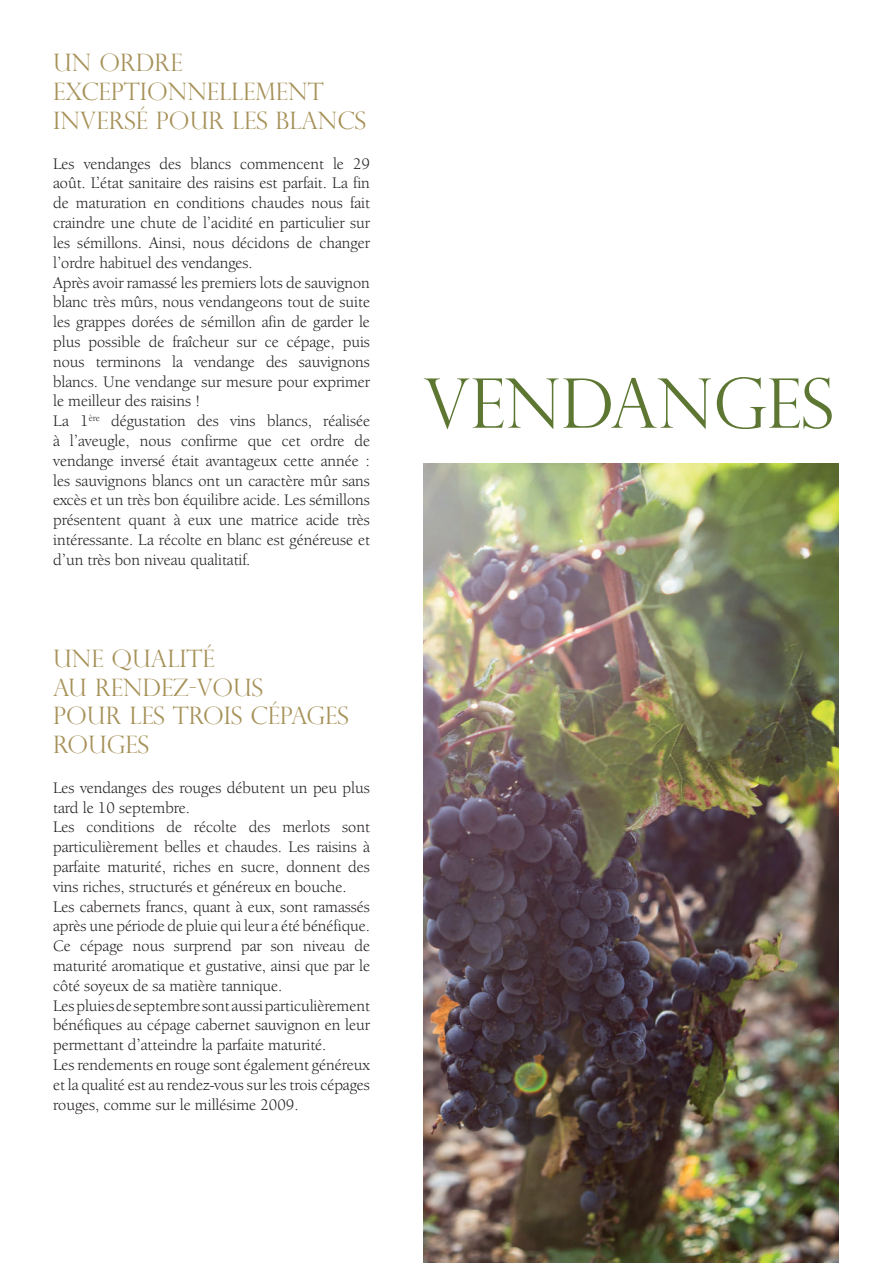
<style>
.page{position:relative;width:893px;height:1263px;background:#fff}
.page>*{position:absolute;margin:0;border:0;box-sizing:border-box;transform-origin:0 0}
.t1{font:300 68.4px "Perpetua Titling";color:#5d7732}
.t2{font:300 24px/28.8px "Perpetua Titling";color:#a69158}
.t3{font:16.5px/19.8px "Berkeley Oldstyle IT Cby BT";color:#231f20}
</style>
<div class="page">
<img style="left:423px;top:463px;width:416px;height:800px">
<h2 class="t2" style="left:53px;top:47px;width:314px">UN ORDRE<br>EXCEPTIONNELLEMENT<br>INVERSÉ POUR LES BLANCS</h2>
<p class="t3" style="left:53px;top:155px;width:318px">Les vendanges des blancs commencent le 29 août. L’état sanitaire des raisins est parfait. La fin de maturation en conditions chaudes nous fait craindre une chute de l’acidité en particulier sur les sémillons. Ainsi, nous décidons de changer l’ordre habituel des vendanges.<br>Après avoir ramassé les premiers lots de sauvignon blanc très mûrs, nous vendangeons tout de suite les grappes dorées de sémillon afin de garder le plus possible de fraîcheur sur ce cépage, puis nous terminons la vendange des sauvignons blancs. Une vendange sur mesure pour exprimer le meilleur des raisins !<br>La 1<sup>ère</sup> dégustation des vins blancs, réalisée à l’aveugle, nous confirme que cet ordre de vendange inversé était avantageux cette année : les sauvignons blancs ont un caractère mûr sans excès et un très bon équilibre acide. Les sémillons présentent quant à eux une matrice acide très intéressante. La récolte en blanc est généreuse et d’un très bon niveau qualitatif.</p>
<h2 class="t2" style="left:53px;top:643px;width:297px">UNE QUALITÉ<br>AU RENDEZ-VOUS<br>POUR LES TROIS CÉPAGES<br>ROUGES</h2>
<p class="t3" style="left:53px;top:779px;width:318px">Les vendanges des rouges débutent un peu plus tard le 10 septembre.<br>Les conditions de récolte des merlots sont particulièrement belles et chaudes. Les raisins à parfaite maturité, riches en sucre, donnent des vins riches, structurés et généreux en bouche.<br>Les cabernets francs, quant à eux, sont ramassés après une période de pluie qui leur a été bénéfique.<br>Ce cépage nous surprend par son niveau de maturité aromatique et gustative, ainsi que par le côté soyeux de sa matière tannique.<br>Les pluies de septembre sont aussi particulièrement bénéfiques au cépage cabernet sauvignon en leur permettant d’atteindre la parfaite maturité.<br>Les rendements en rouge sont également généreux et la qualité est au rendez-vous sur les trois cépages rouges, comme sur le millésime 2009.</p>
<h1 class="t1" style="left:423px;top:363px;width:412px">VENDANGES</h1>
</div>
